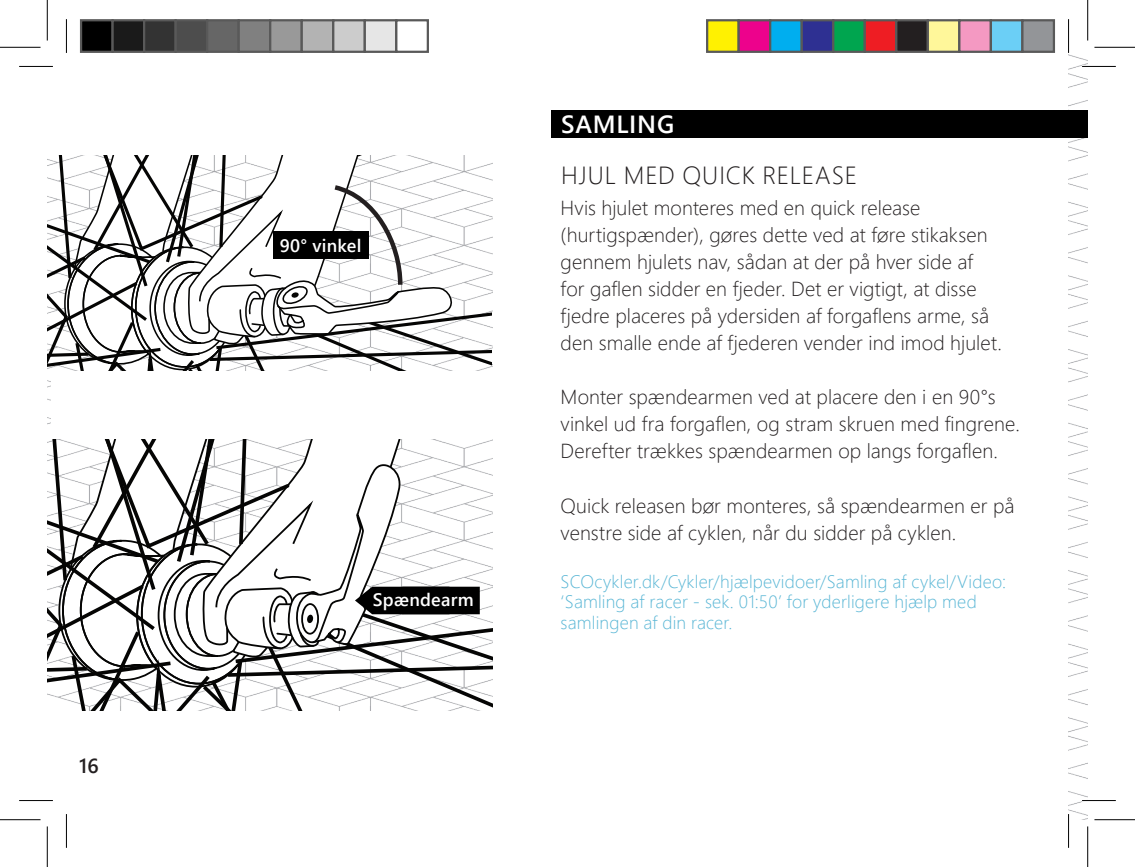
<style>
.page{position:relative;width:1135px;height:867px;background:#fff}
.page>*{position:absolute;margin:0;border:0;box-sizing:border-box;transform-origin:0 0}
.t1{font:24.75px "Webly Sleek UI Light";letter-spacing:.04em;color:#231f20}
.t2{font:24.75px "Webly Sleek UI Semibold";letter-spacing:.03em;color:#fff}
.t3{font:20.25px/27px "Webly Sleek UI Light";letter-spacing:.005em;color:#231f20}
.t4{font:20.25px "Webly Sleek UI Semibold";color:#231f20}
.t5{font:18px/20.2px "Webly Sleek UI Light";letter-spacing:.01em;color:#59b6d5}
.t6{font:18px "Webly Sleek UI Semibold";letter-spacing:.015em;color:#fff}
</style>
<div class="page">
<img style="left:1068px;top:47px;width:19px;height:772px">
<div style="left:551px;top:110px;width:517px;height:28px;background:#000"></div>
<div style="left:1068px;top:110px;width:19px;height:28px;background:#000"></div>
<svg style="left:47px;top:439px;width:445px;height:271px"></svg>
<svg style="left:47px;top:155px;width:444px;height:216px"></svg>
<div style="left:273px;top:231px;width:96px;height:28px;background:#000"></div>
<hr style="left:1081px;top:65px;width:34px;height:3px;background:#fff">
<hr style="left:1081px;top:798px;width:34px;height:3px;background:#fff">
<hr style="left:1066px;top:19px;width:3px;height:34px;background:#fff">
<hr style="left:1066px;top:813px;width:3px;height:34px;background:#fff">
<hr style="left:19px;top:66px;width:34px;height:1px;background:#000">
<hr style="left:1081px;top:66px;width:34px;height:1px;background:#000">
<hr style="left:19px;top:799px;width:34px;height:1px;background:#000">
<hr style="left:1081px;top:799px;width:34px;height:1px;background:#000">
<hr style="left:66px;top:19px;width:1px;height:34px;background:#000">
<hr style="left:66px;top:813px;width:1px;height:34px;background:#000">
<hr style="left:1067px;top:19px;width:1px;height:34px;background:#000">
<hr style="left:1067px;top:813px;width:1px;height:34px;background:#000">
<hr style="left:0;top:47px;width:40px;height:1px;background:#000">
<hr style="left:1094px;top:47px;width:40px;height:1px;background:#000">
<hr style="left:0;top:819px;width:40px;height:1px;background:#000">
<hr style="left:1094px;top:819px;width:40px;height:1px;background:#000">
<hr style="left:47px;top:0;width:1px;height:40px;background:#000">
<hr style="left:47px;top:826px;width:1px;height:40px;background:#000">
<hr style="left:1086px;top:0;width:1px;height:40px;background:#000">
<hr style="left:1086px;top:826px;width:1px;height:40px;background:#000">
<div style="left:81px;top:20px;width:32px;height:32px;background:#000"></div>
<div style="left:80px;top:19px;width:34px;height:34px;border:2px solid #595959"></div>
<div style="left:113px;top:20px;width:31px;height:32px;background:#1a1a1a"></div>
<div style="left:111px;top:19px;width:34px;height:34px;border:2px solid #595959"></div>
<div style="left:144px;top:20px;width:32px;height:32px;background:#333"></div>
<div style="left:143px;top:19px;width:34px;height:34px;border:2px solid #595959"></div>
<div style="left:176px;top:20px;width:31px;height:32px;background:#4d4d4d"></div>
<div style="left:174px;top:19px;width:34px;height:34px;border:2px solid #595959"></div>
<div style="left:207px;top:20px;width:32px;height:32px;background:#666"></div>
<div style="left:206px;top:19px;width:34px;height:34px;border:2px solid #595959"></div>
<div style="left:239px;top:20px;width:31px;height:32px;background:#808080"></div>
<div style="left:237px;top:19px;width:34px;height:34px;border:2px solid #595959"></div>
<div style="left:270px;top:20px;width:32px;height:32px;background:#999"></div>
<div style="left:269px;top:19px;width:34px;height:34px;border:2px solid #595959"></div>
<div style="left:302px;top:20px;width:31px;height:32px;background:#b3b3b3"></div>
<div style="left:300px;top:19px;width:34px;height:34px;border:2px solid #595959"></div>
<div style="left:333px;top:20px;width:32px;height:32px;background:#ccc"></div>
<div style="left:332px;top:19px;width:34px;height:34px;border:2px solid #595959"></div>
<div style="left:365px;top:20px;width:31px;height:32px;background:#e6e6e6"></div>
<div style="left:363px;top:19px;width:34px;height:34px;border:2px solid #595959"></div>
<div style="left:395px;top:19px;width:34px;height:34px;border:2px solid #595959"></div>
<div style="left:707px;top:20px;width:31px;height:32px;background:#fff101"></div>
<div style="left:705px;top:19px;width:34px;height:34px;border:2px solid #595959"></div>
<div style="left:738px;top:20px;width:32px;height:32px;background:#ed028c"></div>
<div style="left:737px;top:19px;width:34px;height:34px;border:2px solid #595959"></div>
<div style="left:770px;top:20px;width:31px;height:32px;background:#00aeef"></div>
<div style="left:768px;top:19px;width:34px;height:34px;border:2px solid #595959"></div>
<div style="left:801px;top:20px;width:32px;height:32px;background:#2e3092"></div>
<div style="left:800px;top:19px;width:34px;height:34px;border:2px solid #595959"></div>
<div style="left:833px;top:20px;width:31px;height:32px;background:#00a54f"></div>
<div style="left:831px;top:19px;width:34px;height:34px;border:2px solid #595959"></div>
<div style="left:864px;top:20px;width:32px;height:32px;background:#ee1d23"></div>
<div style="left:863px;top:19px;width:34px;height:34px;border:2px solid #595959"></div>
<div style="left:896px;top:20px;width:31px;height:32px;background:#231f20"></div>
<div style="left:894px;top:19px;width:34px;height:34px;border:2px solid #595959"></div>
<div style="left:927px;top:20px;width:32px;height:32px;background:#fff79a"></div>
<div style="left:926px;top:19px;width:34px;height:34px;border:2px solid #595959"></div>
<div style="left:959px;top:20px;width:31px;height:32px;background:#f499c2"></div>
<div style="left:957px;top:19px;width:34px;height:34px;border:2px solid #595959"></div>
<div style="left:990px;top:20px;width:32px;height:32px;background:#6bcff6"></div>
<div style="left:989px;top:19px;width:34px;height:34px;border:2px solid #595959"></div>
<div style="left:1022px;top:20px;width:31px;height:32px;background:#939598"></div>
<div style="left:1020px;top:19px;width:34px;height:34px;border:2px solid #595959"></div>
<p class="t4" style="left:79px;top:750px;width:21px">16</p>
<p class="t6" style="left:280px;top:232px;width:83px">90° vinkel</p>
<p class="t6" style="left:373px;top:585px;width:102px">Spændearm</p>
<p class="t2" style="left:561px;top:105px;width:115px">SAMLING</p>
<p class="t1" style="left:561px;top:157px;width:297px">HJUL MED QUICK RELEASE</p>
<p class="t3" style="left:560px;top:194px;width:428px">Hvis hjulet monteres med en quick release (hurtigspænder), gøres dette ved at føre stikaksen gennem hjulets nav, sådan at der på hver side af</p>
<p class="t3" style="left:560px;top:275px;width:442px">for gaflen sidder en fjeder. Det er vigtigt, at disse fjedre placeres på ydersiden af forgaflens arme, så den smalle ende af fjederen vender ind imod hjulet.</p>
<p class="t3" style="left:560px;top:383px;width:460px">Monter spændearmen ved at placere den i en 90°s vinkel ud fra forgaflen, og stram skruen med fingrene.<br>Derefter trækkes spændearmen op langs forgaflen.</p>
<p class="t3" style="left:560px;top:491px;width:455px">Quick releasen bør monteres, så spændearmen er på venstre side af cyklen, når du sidder på cyklen.</p>
<p class="t5" style="left:560px;top:570px;width:447px">SCOcykler.dk/Cykler/hjælpevidoer/Samling af cykel/Video: ‘Samling af racer - sek. 01:50’ for yderligere hjælp med samlingen af din racer.</p>
</div>
